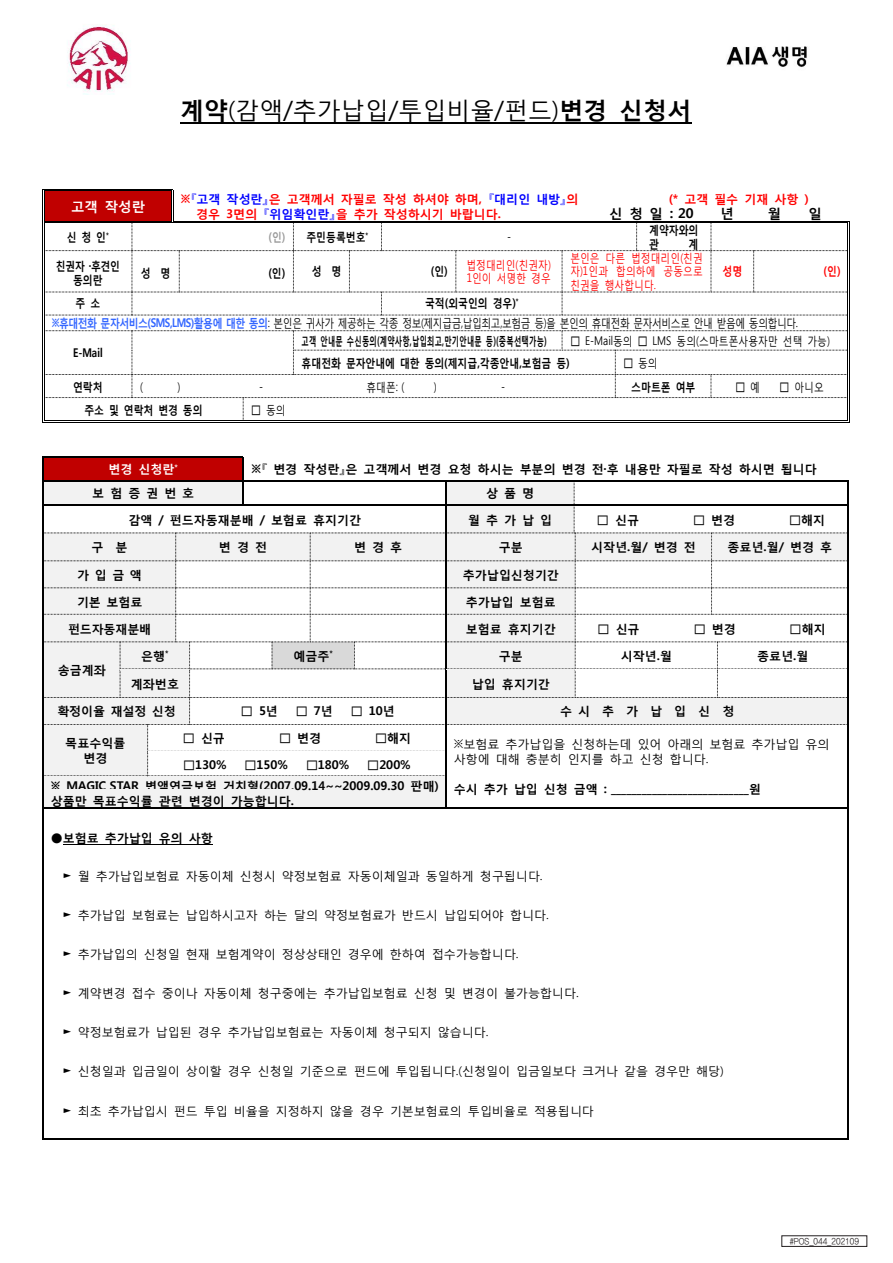
<style>
.page{position:relative;width:893px;height:1263px;background:#fff}
.page>*{position:absolute;margin:0;border:0;box-sizing:border-box;transform-origin:0 0}
.t1{font:24px "Malgun Gothic";color:#000}
.t2{font:700 13.5px "Malgun Gothic";color:#000}
.t3{font:700 13.5px "Malgun Gothic";color:#fff}
.t4{font:700 12px/15px "Malgun Gothic";color:#000;text-align:center}
.t5{font:12px/15.1px "Malgun Gothic";color:#000}
.t6{font:12px/20px "Malgun Gothic";letter-spacing:-.04em;color:#000;scale:.81 1}
.t7{font:700 12px/13.5px "Malgun Gothic";color:#000;scale:.82 1}
.t8{font:700 12px "Malgun Gothic";color:#f00}
.t9{font:12px/13.5px "Malgun Gothic";letter-spacing:.015em;color:#f00;scale:.81 1}
.t10{font:12px "Malgun Gothic";color:#000;scale:.81 1}
.t11{font:700 12px "Malgun Gothic";letter-spacing:.035em;color:#000;scale:.61 1}
.t12{font:700 12px/14.4px "Malgun Gothic";letter-spacing:-.035em;color:#000;text-align:center;scale:.82 1}
.t13{font:700 12px "Malgun Gothic";color:#fff}
.t14{font:700 12px "Malgun Gothic";color:#f00;scale:.82 1}
.t15{font:9px "YDIYGO320";color:#231f20;scale:.9 1}
.s1{font-weight:700}
.s2{color:#00f}
.s3{color:#999}
.s4{font-weight:700;color:#36f}
.s5{font-weight:400}
.s6{font-family:"Batang"}
</style>
<div class="page">
<hr style="left:180px;top:123px;width:511px;height:1px;background:#000">
<div style="left:45px;top:191px;width:127px;height:30px;background:#c00000"></div>
<hr style="left:45px;top:189px;width:127px;height:1px;background:#000">
<hr style="left:45px;top:190px;width:127px;height:1px;background:#000">
<hr style="left:44px;top:191px;width:1px;height:30px;background:#000">
<hr style="left:42px;top:191px;width:1px;height:30px;background:#000">
<hr style="left:173px;top:191px;width:1px;height:30px;background:#000">
<hr style="left:172px;top:191px;width:1px;height:30px;background:#000">
<svg style="left:42px;top:221px;width:808px;height:202px"></svg>
<div style="left:44px;top:457px;width:199px;height:23px;background:#c00000"></div>
<hr style="left:44px;top:456px;width:198px;height:1px;background:#000">
<hr style="left:42px;top:457px;width:2px;height:23px;background:#000">
<hr style="left:242px;top:457px;width:2px;height:23px;background:#000">
<div style="left:44px;top:778px;width:401px;height:30px;background:#f2f2f2"></div>
<svg style="left:42px;top:480px;width:807px;height:298px"></svg>
<hr style="left:42px;top:778px;width:2px;height:30px;background:#000">
<hr style="left:445px;top:778px;width:2px;height:30px;background:#000">
<hr style="left:847px;top:778px;width:2px;height:30px;background:#000">
<hr style="left:63px;top:844px;width:150px;height:1px;background:#000">
<hr style="left:44px;top:808px;width:401px;height:1px;background:#000">
<hr style="left:447px;top:808px;width:400px;height:1px;background:#000">
<hr style="left:42px;top:809px;width:2px;height:329px;background:#000">
<hr style="left:44px;top:1138px;width:803px;height:1px;background:#000">
<hr style="left:847px;top:809px;width:2px;height:329px;background:#000">
<img style="left:67px;top:25px;width:64px;height:69px">
<img style="left:726px;top:46px;width:81px;height:21px">
<p class="t3" style="left:71px;top:198px;width:76px">고객 작성란</p>
<p class="t1" style="left:180px;top:95px;width:513px"><span class="s1">계약</span>(감액/추가납입/투입비율/펀드)<span class="s1">변경 신청서</span></p>
<p class="t8" style="left:181px;top:192px;width:399px">※<span class="s2">『고객 작성란』</span>은 고객께서 자필로 작성 하셔야 하며, <span class="s2">『대리인 내방』</span>의</p>
<p class="t8" style="left:669px;top:192px;width:142px">(* 고객 필수 기재 사항 )</p>
<p class="t8" style="left:196px;top:207px;width:306px">경우 3면의 <span class="s2">『위임확인란』</span>을 추가 작성하시기 바랍니다.</p>
<p class="t2" style="left:609px;top:205px;width:86px">신청일: 20</p>
<p class="t2" style="left:720px;top:205px;width:15px">년</p>
<p class="t2" style="left:768px;top:205px;width:15px">월</p>
<p class="t2" style="left:808px;top:205px;width:15px">일</p>
<p class="t7" style="left:67px;top:230px;width:53px">신청인<sup>*</sup></p>
<p class="t7" style="left:268px;top:230px;width:123px"><span class="s3">(인)</span> 주민등록번호<sup>*</sup></p>
<p class="t10" style="left:507px;top:230px;width:6px">-</p>
<p class="t7" style="left:649px;top:223px;width:62px">계약자와의 관</p>
<p class="t7" style="left:688px;top:237px;width:14px">계</p>
<p class="t12" style="left:56px;top:259px;width:80px">친권자 ·후견인 동의란</p>
<p class="t7" style="left:141px;top:266px;width:37px">성 명</p>
<p class="t7" style="left:268px;top:266px;width:90px">(인) 성 명</p>
<p class="t7" style="left:431px;top:264px;width:22px">(인)</p>
<p class="t9" style="left:466px;top:258px;width:106px">법정대리인(친권자)<br>1인이 서명한 경우</p>
<p class="t9" style="left:570px;top:251px;width:165px;text-align:justify">본인은 다른 법정대리인(친권 자)1인과 합의하에 공동으로 친권을 행사합니다.</p>
<p class="t14" style="left:722px;top:264px;width:26px">성명</p>
<p class="t14" style="left:823px;top:264px;width:22px">(인)</p>
<p class="t6" style="left:52px;top:293px;width:923px;text-indent:373px"><span class="s1">국적(외국인의 경우)</span><sup>*<br></sup><span class="s4">※휴대전화 문자서비스(SMS,LMS)활용에 대한 동의</span>: 본인은 귀사가 제공하는 각종 정보(제지급금,납입최고,보험금 등)을 본인의 휴대전화 문자서비스로 안내 받음에 동의합니다.</p>
<p class="t7" style="left:73px;top:346px;width:38px">E-Mail</p>
<p class="t7" style="left:76px;top:296px;width:32px">주 소</p>
<p class="t11" style="left:302px;top:334px;width:403px">고객 안내문 수신동의(계약사항,납입최고,만기안내문 등)(중복선택가능)</p>
<p class="t10" style="left:570px;top:334px;width:322px"><span class="s1">□</span> E-Mail동의 <span class="s1">□</span> LMS 동의(스마트폰사용자만 선택 가능)</p>
<p class="t7" style="left:302px;top:356px;width:328px">휴대전화 문자안내에 대한 동의(제지급,각종안내,보험금 등)</p>
<p class="t10" style="left:623px;top:356px;width:44px"><span class="s1">□</span> 동의</p>
<p class="t7" style="left:73px;top:379px;width:38px">연락처</p>
<p class="t10" style="left:140px;top:379px;width:5px">(</p>
<p class="t10" style="left:177px;top:379px;width:5px">)</p>
<p class="t10" style="left:259px;top:379px;width:6px">-</p>
<p class="t10" style="left:367px;top:379px;width:48px">휴대폰: (</p>
<p class="t10" style="left:434px;top:379px;width:5px">)</p>
<p class="t10" style="left:501px;top:379px;width:6px">-</p>
<p class="t7" style="left:631px;top:379px;width:80px">스마트폰 여부</p>
<p class="t7" style="left:735px;top:379px;width:31px">□ <span class="s5">예</span></p>
<p class="t10" style="left:780px;top:379px;width:56px"><span class="s1">□</span> 아니오</p>
<p class="t7" style="left:84px;top:403px;width:146px">주소 및 연락처 변경 동의</p>
<p class="t10" style="left:251px;top:403px;width:44px"><span class="s1">□</span> 동의</p>
<p class="t13" style="left:108px;top:462px;width:71px">변경 신청란<sup>*</sup></p>
<p class="t4" style="left:251px;top:462px;width:567px">※『 변경 작성란』은 고객께서 변경 요청 하시는 부분의 변경 전·후 내용만 자필로 작성 하시면 됩니다</p>
<p class="t4" style="left:92px;top:485px;width:104px">보험증권번호</p>
<p class="t4" style="left:486px;top:485px;width:50px">상품명</p>
<p class="t4" style="left:128px;top:512px;width:234px">감액 / 펀드자동재분배 / 보험료 휴지기간</p>
<p class="t4" style="left:468px;top:512px;width:86px">월추가납입</p>
<p class="t4" style="left:597px;top:512px;width:44px">□ 신규</p>
<p class="t4" style="left:693px;top:512px;width:44px">□ 변경</p>
<p class="t4" style="left:789px;top:512px;width:38px">□해지</p>
<p class="t4" style="left:91px;top:540px;width:38px">구 분</p>
<p class="t4" style="left:219px;top:540px;width:50px">변경전</p>
<p class="t4" style="left:354px;top:540px;width:50px">변경후</p>
<p class="t4" style="left:499px;top:540px;width:26px">구분</p>
<p class="t4" style="left:591px;top:540px;width:106px">시작년.월/ 변경 전</p>
<p class="t4" style="left:727px;top:540px;width:106px">종료년.월/ 변경 후</p>
<p class="t4" style="left:77px;top:567px;width:66px">가입금액</p>
<p class="t4" style="left:463px;top:567px;width:98px">추가납입신청기간</p>
<p class="t4" style="left:77px;top:594px;width:67px">기본 보험료</p>
<p class="t4" style="left:466px;top:594px;width:92px">추가납입 보험료</p>
<p class="t4" style="left:68px;top:621px;width:85px">펀드자동재분배</p>
<p class="t4" style="left:466px;top:621px;width:92px">보험료 휴지기간</p>
<p class="t4" style="left:597px;top:621px;width:44px">□ 신규</p>
<p class="t4" style="left:694px;top:621px;width:44px">□ 변경</p>
<p class="t4" style="left:790px;top:621px;width:38px">□해지</p>
<p class="t4" style="left:58px;top:662px;width:50px">송금계좌</p>
<p class="t4" style="left:141px;top:648px;width:29px">은행<sup>*</sup></p>
<p class="t4" style="left:293px;top:648px;width:41px">예금주<sup>*</sup></p>
<p class="t4" style="left:499px;top:648px;width:26px">구분</p>
<p class="t4" style="left:621px;top:648px;width:53px">시작년.월</p>
<p class="t4" style="left:757px;top:648px;width:53px">종료년.월</p>
<p class="t4" style="left:131px;top:677px;width:50px">계좌번호</p>
<p class="t4" style="left:472px;top:677px;width:80px">납입 휴지기간</p>
<p class="t4" style="left:57px;top:704px;width:120px">확정이율 재설정 신청</p>
<p class="t4" style="left:241px;top:704px;width:39px">□ 5년</p>
<p class="t4" style="left:296px;top:704px;width:39px">□ 7년</p>
<p class="t4" style="left:351px;top:704px;width:46px">□ 10년</p>
<p class="t4" style="left:560px;top:704px;width:176px">수 시 추 가 납 입 신 청</p>
<p class="t4" style="left:65px;top:735px;width:62px">목표수익률 변경</p>
<p class="t4" style="left:183px;top:731px;width:44px">□ 신규</p>
<p class="t4" style="left:279px;top:731px;width:44px">□ 변경</p>
<p class="t4" style="left:375px;top:731px;width:38px">□해지</p>
<p class="t5" style="left:454px;top:736px;width:377px">※보험료 추가납입을 신청하는데 있어 아래의 보험료 추가납입 유의 사항에 대해 충분히 인지를 하고 신청 합니다.</p>
<p class="t4" style="left:454px;top:781px;width:309px">수시 추가 납입 신청 금액 : ___________________________원</p>
<p class="t4" style="left:183px;top:757px;width:45px">□130%</p>
<p class="t4" style="left:245px;top:757px;width:45px">□150%</p>
<p class="t4" style="left:306px;top:757px;width:45px">□180%</p>
<p class="t4" style="left:51px;top:754px;width:390px;line-height:20.9px;text-align:left;text-indent:317px">□200%<br>※ MAGIC STAR 변액연금보험 거치형(2007.09.14~~2009.09.30 판매)</p>
<p class="t4" style="left:51px;top:793px;width:245px">상품만 목표수익률 관련 변경이 가능합니다.</p>
<p class="t4" style="left:51px;top:830px;width:164px"><span class="s5">●</span>보험료 추가납입 유의 사항</p>
<p class="t5" style="left:63px;top:869px;width:481px"><span class="s6">►</span> 월 추가납입보험료 자동이체 신청시 약정보험료 자동이체일과 동일하게 청구됩니다.</p>
<p class="t5" style="left:63px;top:908px;width:487px"><span class="s6">►</span> 추가납입 보험료는 납입하시고자 하는 달의 약정보험료가 반드시 납입되어야 합니다.</p>
<p class="t5" style="left:63px;top:947px;width:457px"><span class="s6">►</span> 추가납입의 신청일 현재 보험계약이 정상상태인 경우에 한하여 접수가능합니다.</p>
<p class="t5" style="left:63px;top:986px;width:517px"><span class="s6">►</span> 계약변경 접수 중이나 자동이체 청구중에는 추가납입보험료 신청 및 변경이 불가능합니다.</p>
<p class="t5" style="left:63px;top:1025px;width:427px"><span class="s6">►</span> 약정보험료가 납입된 경우 추가납입보험료는 자동이체 청구되지 않습니다.</p>
<p class="t5" style="left:63px;top:1064px;width:663px"><span class="s6">►</span> 신청일과 입금일이 상이할 경우 신청일 기준으로 펀드에 투입됩니다.(신청일이 입금일보다 크거나 같을 경우만 해당)</p>
<p class="t5" style="left:63px;top:1103px;width:533px"><span class="s6">►</span> 최초 추가납입시 펀드 투입 비율을 지정하지 않을 경우 기본보험료의 투입비율로 적용됩니다</p>
<p class="t15" style="left:790px;top:1236px;width:78px">#POS_044_202109</p>
</div>
